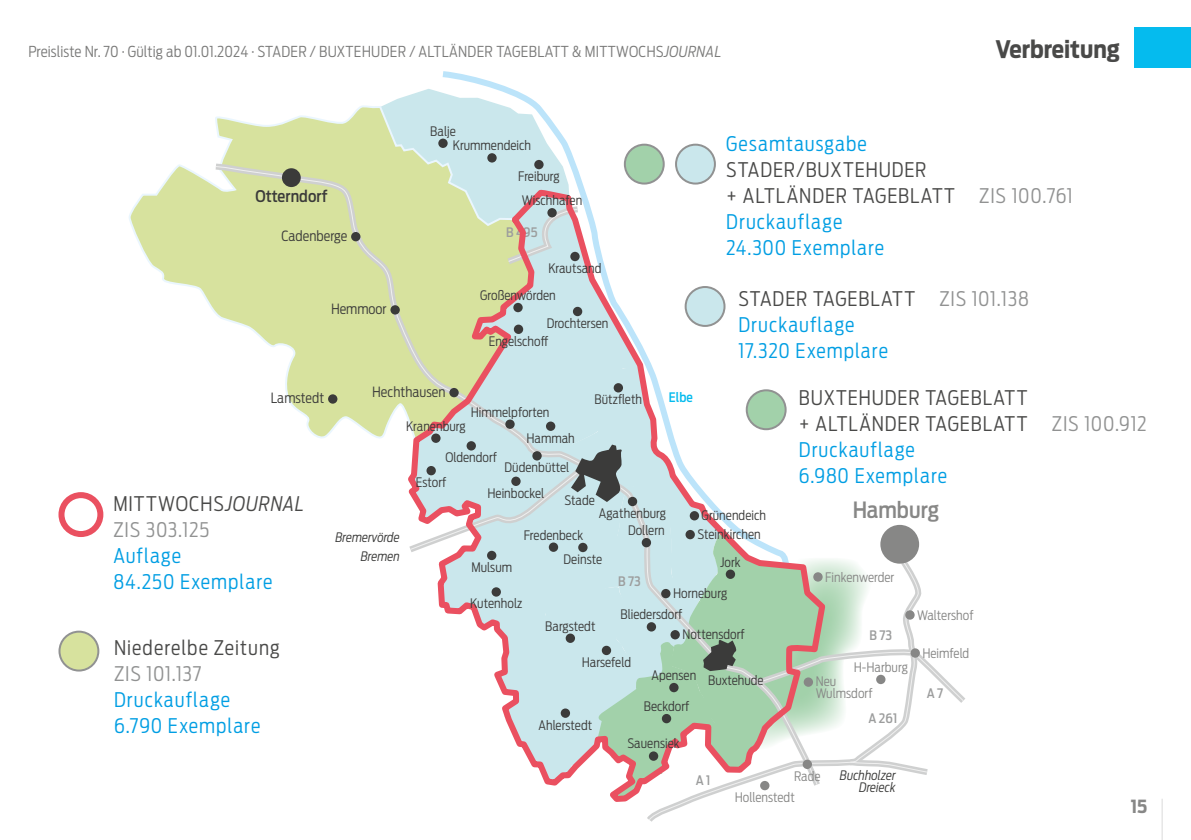
<style>
.page{position:relative;width:1191px;height:840px;background:#fff}
.page>*{position:absolute;margin:0;border:0;box-sizing:border-box;transform-origin:0 0}
.t1{font:700 24px "Antenna Cond";color:#494948}
.t2{font:500 22.2px "Antenna Cond";letter-spacing:.005em;color:#878786}
.t3{font:300 20px/26px "Antenna Cond";letter-spacing:.05em;color:#494948}
.t4{font:300 20px/26px "Antenna Cond";letter-spacing:.05em;color:#009ee3}
.t5{font:300 20px/26px "Antenna Cond";letter-spacing:.04em;color:#919292}
.t6{font:700 18px "Antenna Cond";color:#878786}
.t7{font:500 16px "Antenna Cond";letter-spacing:.005em;color:#3b3b3a}
.t8{font:300 15px "Antenna Cond";letter-spacing:.01em;color:#7b7b7a}
.t9{font:300 14px "Antenna Cond";letter-spacing:.005em;color:#3b3b3a}
.t10{font:300 13px/14.6px "Antenna Cond";letter-spacing:.005em;color:#3b3b3a}
.t11{font:300 13px/12px "Antenna Cond";letter-spacing:.005em;color:#878786}
.t12{font:italic 300 13px/18.8px "Antenna Cond";letter-spacing:.005em;color:#3b3b3a;text-align:right}
.t13{font:500 13px "Antenna Cond";letter-spacing:.005em;color:#9c9d9d}
.t14{font:500 13px "Antenna Cond";color:#05bbee}
.s1{font-style:italic}
.s2{color:#919292}
.s3{color:#009ee3}
.s4{color:#494948}
.s5{font-style:italic;color:#494948}
</style>
<div class="page">
<hr style="left:1161px;top:798px;width:1px;height:41px;background:#dadada">
<div style="left:1134px;top:28px;width:57px;height:40px;background:#05bbee"></div>
<div style="left:58px;top:492px;width:45px;height:44px;border:6px solid #ea5060;border-radius:50%"></div>
<div style="left:59px;top:631px;width:39px;height:39px;background:#d7e29e;border-radius:50%"></div>
<div style="left:58px;top:630px;width:41px;height:41px;border:2px solid #919292;border-radius:50%"></div>
<svg style="left:129px;top:105px;width:251px;height:200px"></svg>
<svg style="left:215px;top:165px;width:165px;height:274px"></svg>
<div style="left:282px;top:168px;width:19px;height:19px;background:#3b3b3a;border-radius:50%"></div>
<div style="left:351px;top:232px;width:9px;height:9px;background:#3b3b3a;border-radius:50%"></div>
<svg style="left:380px;top:89px;width:585px;height:709px"></svg>
<p class="t8" style="left:28px;top:42px;width:694px">Preisliste Nr. 70 · Gültig ab 01.01.2024 · STADER / BUXTEHUDER / ALTLÄNDER TAGEBLATT &amp; MITTWOCHS<span class="s1">JOURNAL</span></p>
<h1 class="t1" style="left:995px;top:34px;width:126px">Verbreitung</h1>
<p class="t10" style="left:453px;top:123px;width:80px;text-indent:-23px">Balje<br>Krummendeich</p>
<h3 class="t4" style="left:726px;top:130px;width:142px">Gesamtausgabe</h3>
<h3 class="t3" style="left:726px;top:156px;width:348px">STADER/BUXTEHUDER<br>+ ALTLÄNDER TAGEBLATT <span class="s2">ZIS 100.761<br></span><span class="s3">Druckauflage<br>24.300 Exemplare</span></h3>
<h3 class="t4" style="left:738px;top:286px;width:292px"><span class="s4">STADER TAGEBLATT</span> <span class="s2">ZIS 101.138<br></span>Druckauflage<br>17.320 Exemplare</h3>
<h3 class="t3" style="left:799px;top:385px;width:349px">BUXTEHUDER TAGEBLATT<br>+ ALTLÄNDER TAGEBLATT <span class="s2">ZIS 100.912<br></span><span class="s3">Druckauflage<br>6.980 Exemplare</span></h3>
<p class="t10" style="left:518px;top:169px;width:43px">Freiburg</p>
<p class="t7" style="left:255px;top:186px;width:73px">Otterndorf</p>
<p class="t9" style="left:281px;top:227px;width:67px">Cadenberge</p>
<p class="t10" style="left:522px;top:193px;width:62px">Wischhafen</p>
<p class="t13" style="left:506px;top:223px;width:33px">B 495</p>
<p class="t10" style="left:548px;top:261px;width:55px">Krautsand</p>
<p class="t10" style="left:480px;top:288px;width:77px">Großenwörden</p>
<p class="t9" style="left:331px;top:300px;width:57px">Hemmoor</p>
<p class="t10" style="left:547px;top:316px;width:63px">Drochtersen</p>
<p class="t10" style="left:489px;top:333px;width:61px">Engelschoff</p>
<p class="t9" style="left:372px;top:383px;width:75px">Hechthausen</p>
<p class="t14" style="left:669px;top:388px;width:25px">Elbe</p>
<p class="t9" style="left:271px;top:389px;width:55px">Lamstedt</p>
<p class="t10" style="left:594px;top:392px;width:49px">Bützfleth</p>
<p class="t10" style="left:526px;top:398px;width:50px;line-height:26.2px;text-indent:-56px">Himmelpforten<br>Hammah</p>
<p class="t10" style="left:406px;top:418px;width:61px">Kranenburg</p>
<p class="t10" style="left:445px;top:450px;width:53px">Oldendorf</p>
<p class="t10" style="left:504px;top:460px;width:66px">Düdenbüttel</p>
<p class="t10" style="left:416px;top:475px;width:32px">Estorf</p>
<p class="t10" style="left:487px;top:485px;width:58px">Heinbockel</p>
<p class="t10" style="left:564px;top:492px;width:32px">Stade</p>
<h3 class="t5" style="left:113px;top:490px;width:192px"><span class="s4">MITTWOCHS</span><span class="s5">JOURNAL<br></span>ZIS 303.125</h3>
<h3 class="t4" style="left:113px;top:542px;width:161px">Auflage<br>84.250 Exemplare</h3>
<h2 class="t2" style="left:852px;top:495px;width:88px">Hamburg</h2>
<p class="t10" style="left:599px;top:505px;width:69px">Agathenburg</p>
<p class="t10" style="left:697px;top:506px;width:70px;line-height:18.8px;text-align:center">Grünendeich<br>Steinkirchen</p>
<p class="t10" style="left:628px;top:522px;width:38px">Dollern</p>
<p class="t10" style="left:524px;top:527px;width:61px">Fredenbeck</p>
<p class="t12" style="left:335px;top:528px;width:66px">Bremervörde<br>Bremen</p>
<p class="t10" style="left:563px;top:551px;width:40px">Deinste</p>
<p class="t10" style="left:720px;top:554px;width:22px">Jork</p>
<p class="t10" style="left:471px;top:559px;width:42px">Mulsum</p>
<p class="t13" style="left:618px;top:572px;width:24px">B 73</p>
<p class="t11" style="left:825px;top:570px;width:71px">Finkenwerder</p>
<p class="t10" style="left:673px;top:586px;width:56px">Horneburg</p>
<p class="t10" style="left:620px;top:607px;width:63px">Bliedersdorf</p>
<p class="t10" style="left:682px;top:627px;width:64px">Nottensdorf</p>
<p class="t10" style="left:470px;top:596px;width:54px">Kutenholz</p>
<p class="t11" style="left:917px;top:608px;width:58px">Waltershof</p>
<p class="t11" style="left:922px;top:646px;width:48px">Heimfeld</p>
<p class="t10" style="left:545px;top:618px;width:52px">Bargstedt</p>
<p class="t13" style="left:869px;top:626px;width:24px">B 73</p>
<h3 class="t3" style="left:114px;top:634px;width:167px">Niederelbe Zeitung</h3>
<h3 class="t5" style="left:114px;top:660px;width:89px">ZIS 101.137</h3>
<h3 class="t4" style="left:114px;top:686px;width:148px">Druckauflage<br>6.790 Exemplare</h3>
<p class="t10" style="left:582px;top:654px;width:51px">Harsefeld</p>
<p class="t11" style="left:853px;top:660px;width:56px">H-Harburg</p>
<p class="t10" style="left:651px;top:667px;width:46px">Apensen</p>
<p class="t10" style="left:708px;top:672px;width:57px">Buxtehude</p>
<p class="t11" style="left:815px;top:675px;width:58px">Neu<br>Wulmsdorf</p>
<p class="t13" style="left:926px;top:684px;width:18px">A 7</p>
<p class="t10" style="left:644px;top:698px;width:47px">Beckdorf</p>
<p class="t13" style="left:868px;top:709px;width:30px">A 261</p>
<p class="t10" style="left:538px;top:717px;width:55px">Ahlerstedt</p>
<p class="t10" style="left:627px;top:736px;width:54px">Sauensiek</p>
<p class="t13" style="left:695px;top:771px;width:16px">A 1</p>
<p class="t11" style="left:794px;top:769px;width:28px">Rade</p>
<p class="t11" style="left:734px;top:791px;width:62px">Hollenstedt</p>
<p class="t12" style="left:840px;top:769px;width:57px;line-height:12px">Buchholzer<br>Dreieck</p>
<h3 class="t6" style="left:1130px;top:795px;width:18px">15</h3>
</div>
